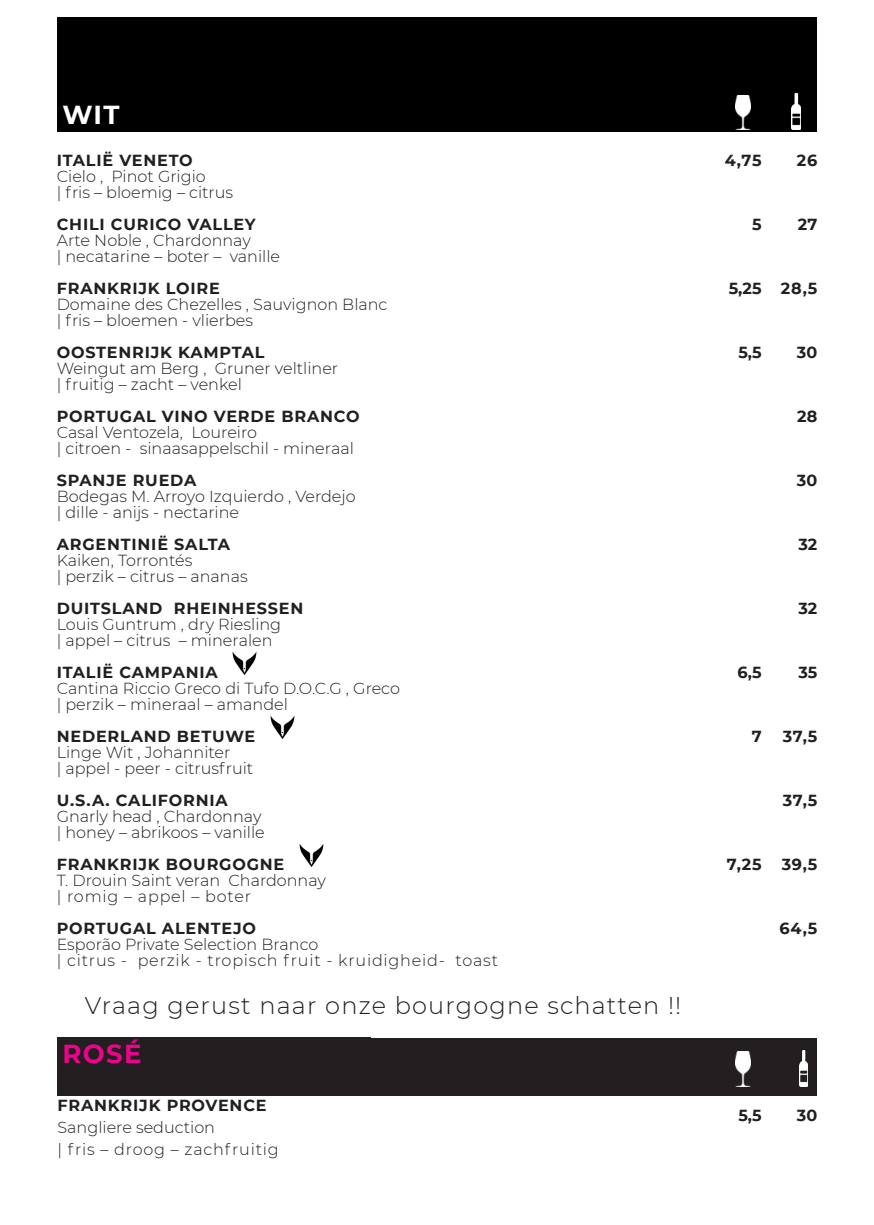
<style>
.page{position:relative;width:874px;height:1225px;background:#fff}
.page>*{position:absolute;margin:0;border:0;box-sizing:border-box;transform-origin:0 0}
.t1{font:700 26px "Montserrat";color:#ed028c}
.t2{font:700 26px "Montserrat";color:#fff}
.t3{font:300 24px "Montserrat";letter-spacing:.05em;color:#231f20}
.t4{font:300 16px "Montserrat";color:#231f20}
.t5{font:700 16px "Montserrat";letter-spacing:.05em;color:#231f20}
.t6{font:300 16px "Montserrat";letter-spacing:.05em;color:#231f20}
</style>
<div class="page">
<div style="left:58px;top:17px;width:758px;height:115px;background:#000001"></div>
<img style="left:232px;top:652px;width:25px;height:23px">
<img style="left:270px;top:716px;width:25px;height:23px">
<img style="left:299px;top:844px;width:25px;height:23px">
<img style="left:791px;top:94px;width:8px;height:35px">
<img style="left:735px;top:95px;width:14px;height:34px">
<div style="left:57px;top:1037px;width:759px;height:58px;background:#231f20"></div>
<img style="left:735px;top:1051px;width:14px;height:35px">
<img style="left:799px;top:1050px;width:8px;height:36px">
<p class="t2" style="left:62px;top:96px;width:59px">WIT</p>
<p class="t5" style="left:57px;top:149px;width:137px">ITALIË VENETO</p>
<p class="t4" style="left:57px;top:165px;width:150px">Cielo , Pinot Grigio</p>
<p class="t4" style="left:57px;top:181px;width:178px">| fris – bloemig – citrus</p>
<p class="t5" style="left:57px;top:213px;width:200px">CHILI CURICO VALLEY</p>
<p class="t4" style="left:57px;top:229px;width:195px">Arte Noble , Chardonnay</p>
<p class="t4" style="left:57px;top:245px;width:225px">| necatarine – boter – vanille</p>
<p class="t5" style="left:57px;top:277px;width:164px">FRANKRIJK LOIRE</p>
<p class="t4" style="left:57px;top:293px;width:332px">Domaine des Chezelles , Sauvignon Blanc</p>
<p class="t4" style="left:57px;top:309px;width:198px">| fris – bloemen - vlierbes</p>
<p class="t5" style="left:57px;top:341px;width:209px">OOSTENRIJK KAMPTAL</p>
<p class="t4" style="left:57px;top:357px;width:283px">Weingut am Berg , Gruner veltliner</p>
<p class="t4" style="left:57px;top:373px;width:186px">| fruitig – zacht – venkel</p>
<p class="t5" style="left:57px;top:405px;width:304px">PORTUGAL VINO VERDE BRANCO</p>
<p class="t4" style="left:57px;top:421px;width:202px">Casal Ventozela, Loureiro</p>
<p class="t4" style="left:57px;top:437px;width:298px">| citroen - sinaasappelschil - mineraal</p>
<p class="t5" style="left:57px;top:469px;width:141px">SPANJE RUEDA</p>
<p class="t4" style="left:57px;top:485px;width:300px">Bodegas M. Arroyo Izquierdo , Verdejo</p>
<p class="t4" style="left:57px;top:501px;width:184px">| dille - anijs - nectarine</p>
<p class="t5" style="left:57px;top:533px;width:175px">ARGENTINIË SALTA</p>
<p class="t4" style="left:57px;top:549px;width:137px">Kaiken, Torrontés</p>
<p class="t4" style="left:57px;top:565px;width:192px">| perzik – citrus – ananas</p>
<p class="t5" style="left:57px;top:597px;width:248px">DUITSLAND RHEINHESSEN</p>
<p class="t4" style="left:57px;top:613px;width:226px">Louis Guntrum , dry Riesling</p>
<p class="t4" style="left:57px;top:629px;width:217px">| appel – citrus – mineralen</p>
<p class="t5" style="left:57px;top:661px;width:162px">ITALIË CAMPANIA</p>
<p class="t4" style="left:57px;top:677px;width:344px">Cantina Riccio Greco di Tufo D.O.C.G , Greco</p>
<p class="t4" style="left:57px;top:693px;width:233px">| perzik – mineraal – amandel</p>
<p class="t5" style="left:57px;top:725px;width:200px">NEDERLAND BETUWE</p>
<p class="t4" style="left:57px;top:741px;width:175px">Linge Wit , Johanniter</p>
<p class="t4" style="left:57px;top:757px;width:198px">| appel - peer - citrusfruit</p>
<p class="t5" style="left:57px;top:789px;width:172px">U.S.A. CALIFORNIA</p>
<p class="t4" style="left:57px;top:805px;width:206px">Gnarly head , Chardonnay</p>
<p class="t4" style="left:57px;top:821px;width:209px">| honey – abrikoos – vanille</p>
<p class="t5" style="left:57px;top:853px;width:229px">FRANKRIJK BOURGOGNE</p>
<p class="t4" style="left:57px;top:869px;width:271px">T. Drouin Saint veran Chardonnay</p>
<p class="t6" style="left:57px;top:885px;width:196px">| romig – appel – boter</p>
<p class="t5" style="left:57px;top:917px;width:201px">PORTUGAL ALENTEJO</p>
<p class="t4" style="left:57px;top:933px;width:263px">Esporão Private Selection Branco</p>
<p class="t6" style="left:57px;top:949px;width:442px">| citrus - perzik - tropisch fruit - kruidigheid- toast</p>
<p class="t3" style="left:85px;top:989px;width:597px">Vraag gerust naar onze bourgogne schatten !!</p>
<p class="t1" style="left:62px;top:1035px;width:80px">ROSÉ</p>
<p class="t5" style="left:57px;top:1093px;width:210px">FRANKRIJK PROVENCE</p>
<p class="t4" style="left:57px;top:1116px;width:159px">Sangliere seduction</p>
<p class="t6" style="left:57px;top:1138px;width:223px">| fris – droog – zachfruitig</p>
<p class="t5" style="left:724px;top:149px;width:38px">4,75</p>
<p class="t5" style="left:751px;top:213px;width:11px">5</p>
<p class="t5" style="left:796px;top:149px;width:22px">26</p>
<p class="t5" style="left:797px;top:213px;width:21px">27</p>
<p class="t5" style="left:728px;top:277px;width:34px">5,25</p>
<p class="t5" style="left:780px;top:277px;width:38px">28,5</p>
<p class="t5" style="left:738px;top:341px;width:25px">5,5</p>
<p class="t5" style="left:796px;top:341px;width:22px">30</p>
<p class="t5" style="left:796px;top:405px;width:21px">28</p>
<p class="t5" style="left:796px;top:469px;width:22px">30</p>
<p class="t5" style="left:798px;top:533px;width:20px">32</p>
<p class="t5" style="left:798px;top:597px;width:20px">32</p>
<p class="t5" style="left:737px;top:661px;width:26px">6,5</p>
<p class="t5" style="left:751px;top:725px;width:11px">7</p>
<p class="t5" style="left:798px;top:661px;width:20px">35</p>
<p class="t5" style="left:782px;top:725px;width:36px">37,5</p>
<p class="t5" style="left:726px;top:853px;width:36px">7,25</p>
<p class="t5" style="left:782px;top:789px;width:36px">37,5</p>
<p class="t5" style="left:781px;top:853px;width:37px">39,5</p>
<p class="t5" style="left:779px;top:917px;width:39px">64,5</p>
<p class="t5" style="left:738px;top:1104px;width:25px">5,5</p>
<p class="t5" style="left:796px;top:1104px;width:22px">30</p>
</div>
